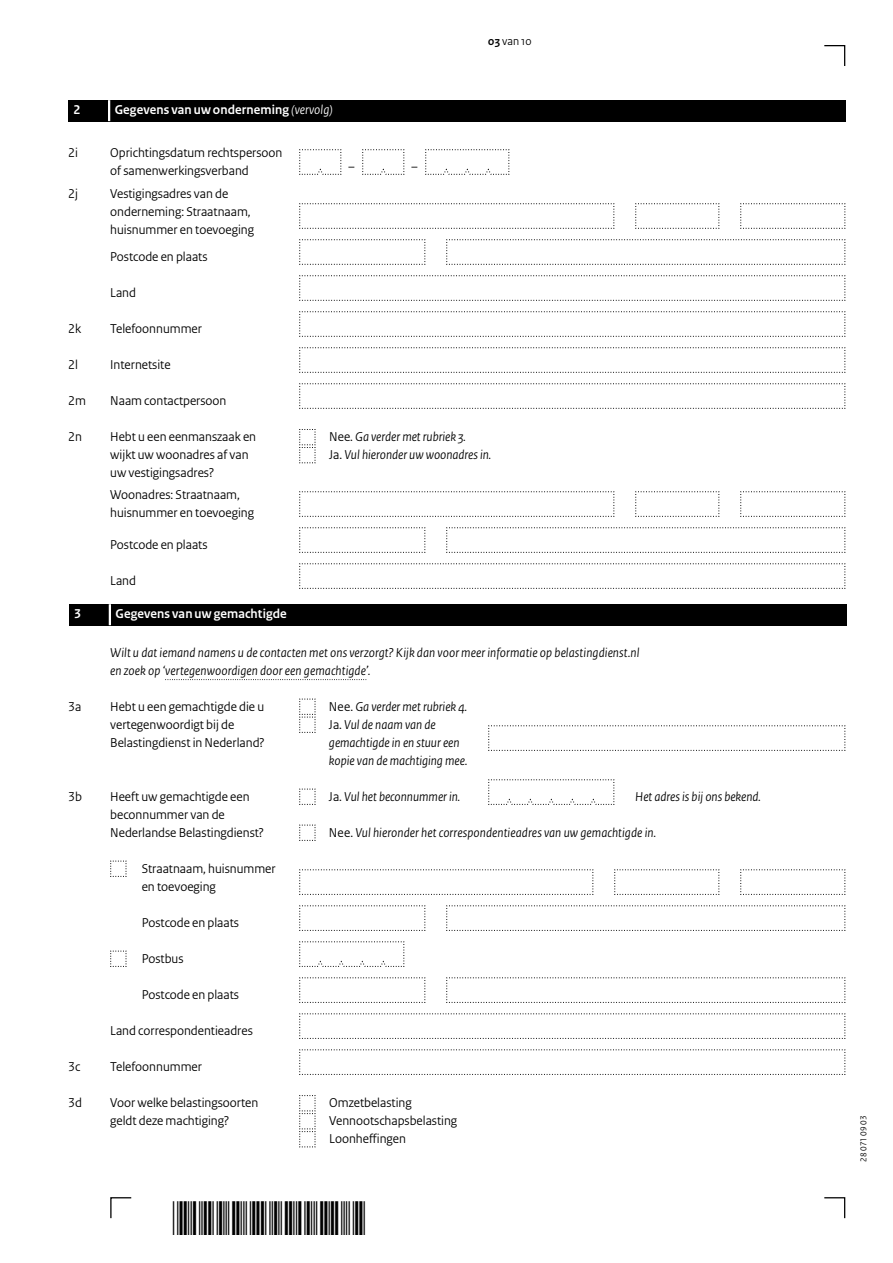
<style>
.page{position:relative;width:893px;height:1263px;background:#fff}
.page>*{position:absolute;margin:0;border:0;box-sizing:border-box;transform-origin:0 0}
.Vraag_Nummer{font:13.5px/18px "Rijksoverheid Sans Heading";color:#000}
.Vraag_Nummer-2{font:italic 13.5px/18px "Rijksoverheid Sans Heading";letter-spacing:.01em;color:#000}
.Vraag_geen_inspring{font:italic 13.5px/18px "Rijksoverheid Sans Heading";color:#000}
.Vraag_geen_inspring-2{font:13.5px/18px "Rijksoverheid Sans Heading";color:#000}
.Vraag_Nummer_12{font:italic 13.5px "Rijksoverheid Sans Heading";color:#000}
.Vraag_Nummer_12-2{font:13.5px/18px "Rijksoverheid Sans Heading";color:#000}
.Vraag{font:13.5px "Rijksoverheid Sans Heading";color:#000}
.KOP_D_Nummer{font:700 13.5px "Rijksoverheid Sans Heading";letter-spacing:.01em;color:#fff}
.Vraag_12{font:13.5px/18px "Rijksoverheid Sans Heading";color:#000}
.t1{font:12px "Rijksoverheid Sans Heading";color:#000}
.t2{font:9px "Rijksoverheid Sans Heading";color:#000}
.s1{font-weight:400;font-style:italic}
.s2{font-weight:700}
.s3{font-style:normal}
</style>
<div class="page">
<svg style="left:824px;top:1197px;width:22px;height:22px"></svg>
<svg style="left:110px;top:1197px;width:22px;height:22px"></svg>
<svg style="left:824px;top:45px;width:22px;height:21px"></svg>
<svg style="left:299px;top:203px;width:316px;height:26px"></svg>
<svg style="left:635px;top:203px;width:85px;height:26px"></svg>
<svg style="left:740px;top:203px;width:106px;height:26px"></svg>
<svg style="left:299px;top:239px;width:127px;height:26px"></svg>
<svg style="left:446px;top:239px;width:400px;height:26px"></svg>
<svg style="left:299px;top:275px;width:547px;height:26px"></svg>
<svg style="left:299px;top:311px;width:547px;height:26px"></svg>
<svg style="left:299px;top:347px;width:547px;height:26px"></svg>
<svg style="left:299px;top:383px;width:547px;height:26px"></svg>
<svg style="left:299px;top:429px;width:17px;height:35px"></svg>
<svg style="left:299px;top:491px;width:316px;height:26px"></svg>
<svg style="left:635px;top:491px;width:85px;height:26px"></svg>
<svg style="left:740px;top:491px;width:106px;height:26px"></svg>
<svg style="left:299px;top:527px;width:127px;height:26px"></svg>
<svg style="left:446px;top:527px;width:400px;height:26px"></svg>
<svg style="left:299px;top:563px;width:547px;height:26px"></svg>
<svg style="left:299px;top:149px;width:43px;height:26px"></svg>
<svg style="left:362px;top:149px;width:43px;height:26px"></svg>
<svg style="left:425px;top:149px;width:85px;height:26px"></svg>
<svg style="left:299px;top:1013px;width:547px;height:26px"></svg>
<svg style="left:299px;top:1049px;width:547px;height:26px"></svg>
<svg style="left:299px;top:1095px;width:17px;height:53px"></svg>
<svg style="left:488px;top:725px;width:358px;height:26px"></svg>
<svg style="left:299px;top:698px;width:17px;height:35px"></svg>
<svg style="left:299px;top:788px;width:17px;height:17px"></svg>
<svg style="left:488px;top:779px;width:127px;height:26px"></svg>
<svg style="left:299px;top:869px;width:295px;height:26px"></svg>
<svg style="left:740px;top:869px;width:106px;height:26px"></svg>
<svg style="left:614px;top:869px;width:106px;height:26px"></svg>
<svg style="left:446px;top:905px;width:400px;height:26px"></svg>
<svg style="left:299px;top:905px;width:127px;height:26px"></svg>
<svg style="left:299px;top:977px;width:127px;height:26px"></svg>
<svg style="left:299px;top:824px;width:17px;height:17px"></svg>
<svg style="left:110px;top:860px;width:17px;height:17px"></svg>
<svg style="left:446px;top:977px;width:400px;height:26px"></svg>
<svg style="left:110px;top:950px;width:17px;height:17px"></svg>
<svg style="left:299px;top:941px;width:106px;height:26px"></svg>
<div style="left:68px;top:100px;width:777px;height:21px;background:#000"></div>
<hr style="left:108px;top:100px;width:2px;height:21px;background:#fff">
<div style="left:69px;top:604px;width:777px;height:21px;background:#000"></div>
<hr style="left:109px;top:604px;width:2px;height:21px;background:#fff">
<svg style="left:165px;top:679px;width:201px;height:1px"></svg>
<p class="KOP_D_Nummer" style="left:74px;top:102px;width:8px">2</p>
<p class="KOP_D_Nummer" style="left:115px;top:102px;width:220px">Gegevens van uw onderneming <span class="s1">(vervolg)</span></p>
<p class="Vraag_Nummer" style="left:68px;top:144px;width:11px">2i</p>
<p class="Vraag_Nummer" style="left:110px;top:144px;width:174px">Oprichtingsdatum rechtspersoon of samenwerkingsverband</p>
<p class="t1" style="left:488px;top:34px;width:45px"><span class="s2">03</span> van 10</p>
<p class="Vraag_Nummer_12-2" style="left:68px;top:185px;width:11px">2j</p>
<p class="Vraag_Nummer_12-2" style="left:110px;top:185px;width:145px">Vestigingsadres van de onderneming: Straatnaam, huisnummer en toevoeging</p>
<p class="Vraag" style="left:110px;top:249px;width:99px">Postcode en plaats</p>
<p class="Vraag" style="left:110px;top:285px;width:27px">Land</p>
<p class="Vraag_Nummer" style="left:68px;top:320px;width:14px">2k</p>
<p class="Vraag_Nummer" style="left:110px;top:320px;width:93px">Telefoonnummer</p>
<p class="Vraag_Nummer" style="left:68px;top:356px;width:11px">2l</p>
<p class="Vraag_Nummer" style="left:110px;top:356px;width:62px">Internetsite</p>
<p class="Vraag_Nummer" style="left:68px;top:392px;width:19px">2m</p>
<p class="Vraag_Nummer" style="left:110px;top:392px;width:118px">Naam contactpersoon</p>
<p class="Vraag_Nummer" style="left:68px;top:428px;width:15px">2n</p>
<p class="Vraag_Nummer" style="left:110px;top:428px;width:147px">Hebt u een eenmanszaak en wijkt uw woonadres af van uw vestigingsadres?</p>
<p class="Vraag_geen_inspring" style="left:329px;top:428px;width:138px"><span class="s3">Nee.</span> Ga verder met rubriek 3.</p>
<p class="Vraag_geen_inspring" style="left:329px;top:446px;width:163px"><span class="s3">Ja.</span> Vul hieronder uw woonadres in.</p>
<p class="Vraag_12" style="left:110px;top:486px;width:145px">Woonadres: Straatnaam, huisnummer en toevoeging</p>
<p class="Vraag" style="left:110px;top:537px;width:99px">Postcode en plaats</p>
<p class="Vraag" style="left:110px;top:573px;width:27px">Land</p>
<h2 class="KOP_D_Nummer" style="left:74px;top:606px;width:8px">3</h2>
<h2 class="KOP_D_Nummer" style="left:116px;top:606px;width:173px">Gegevens van uw gemachtigde</h2>
<p class="Vraag_Nummer-2" style="left:110px;top:644px;width:531px">Wilt u dat iemand namens u de contacten met ons verzorgt? Kijk dan voor meer informatie op belastingdienst.nl en zoek op ‘vertegenwoordigen door een gemachtigde’.</p>
<p class="Vraag_Nummer" style="left:68px;top:698px;width:15px">3a</p>
<p class="Vraag_Nummer" style="left:110px;top:698px;width:156px">Hebt u een gemachtigde die u vertegenwoordigt bij de<br>Belastingdienst in Nederland?</p>
<p class="Vraag_Nummer_12" style="left:329px;top:699px;width:139px"><span class="s3">Nee.</span> Ga verder met rubriek 4.</p>
<p class="Vraag_geen_inspring" style="left:329px;top:716px;width:140px"><span class="s3">Ja.</span> Vul de naam van de gemachtigde in en stuur een kopie van de machtiging mee.</p>
<p class="Vraag_Nummer" style="left:68px;top:788px;width:15px">3b</p>
<p class="Vraag_Nummer" style="left:110px;top:788px;width:155px">Heeft uw gemachtigde een beconnummer van de<br>Nederlandse Belastingdienst?</p>
<p class="Vraag_Nummer_12" style="left:329px;top:789px;width:133px"><span class="s3">Ja.</span> Vul het beconnummer in.</p>
<p class="Vraag_Nummer_12" style="left:635px;top:789px;width:127px">Het adres is bij ons bekend.</p>
<p class="Vraag_geen_inspring-2" style="left:142px;top:860px;width:135px">Straatnaam, huisnummer en toevoeging</p>
<p class="Vraag_geen_inspring-2" style="left:142px;top:914px;width:99px">Postcode en plaats</p>
<p class="Vraag_geen_inspring-2" style="left:142px;top:950px;width:43px">Postbus</p>
<p class="Vraag_Nummer-2" style="left:329px;top:824px;width:329px"><span class="s3">Nee.</span> Vul hieronder het correspondentieadres van uw gemachtigde in.</p>
<p class="Vraag_geen_inspring-2" style="left:142px;top:986px;width:99px">Postcode en plaats</p>
<p class="Vraag" style="left:110px;top:1023px;width:144px">Land correspondentieadres</p>
<p class="Vraag_Nummer" style="left:68px;top:1058px;width:14px">3c</p>
<p class="Vraag_Nummer" style="left:110px;top:1058px;width:93px">Telefoonnummer</p>
<p class="Vraag_Nummer" style="left:68px;top:1094px;width:15px">3d</p>
<p class="Vraag_Nummer" style="left:110px;top:1094px;width:149px">Voor welke belastingsoorten geldt deze machtiging?</p>
<p class="Vraag_Nummer" style="left:329px;top:1094px;width:84px">Omzetbelasting</p>
<p class="Vraag_geen_inspring-2" style="left:329px;top:1112px;width:129px">Vennootschapsbelasting</p>
<p class="Vraag_geen_inspring-2" style="left:329px;top:1130px;width:78px">Loonheffingen</p>
<p class="t2" style="left:858px;top:1161px;width:47px;rotate:-90deg">28 071 09 03</p>
</div>
